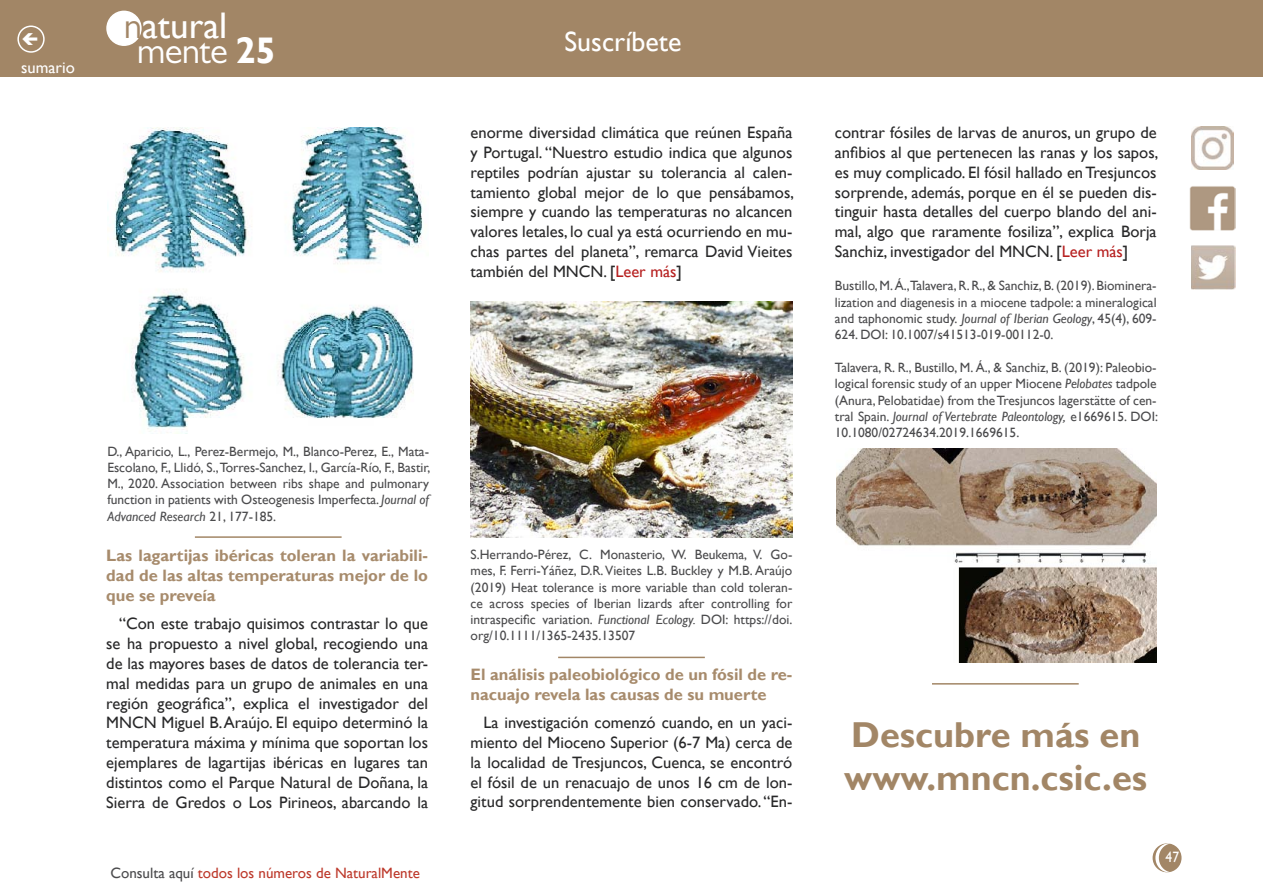
<style>
.page{position:relative;width:1263px;height:893px;background:#fff}
.page>*{position:absolute;margin:0;border:0;box-sizing:border-box;transform-origin:0 0}
.t1{font:37.05px "Gill Sans";color:#fff}
.t2{font:37.05px "Gill Sans MT Pro";letter-spacing:-.02em;color:#fff}
.t3{font:700 36px/43.2px "Gill Sans";color:#a28666}
.t4{font:27.9px "Gill Sans";color:#fff}
.t5{font:16.5px/19.8px "Gill Sans";color:#282829;text-align:justify}
.t6{font:700 16.5px/19.8px "Gill Sans";color:#a78b6c;text-align:justify}
.t7{font:16.5px "Gill Sans";color:#fff}
.t8{font:15px "Gill Sans";color:#bd392b}
.t9{font:15px "Gill Sans";color:#fff;scale:.9 1}
.t10{font:13.5px/16.2px "Gill Sans";color:#4b4b4d;text-align:justify}
.s1{font-family:"Gill Sans MT Pro";color:#a28666}
.s2{font-family:"Gill Sans";font-weight:700}
.s3{font-style:italic}
.s4{color:#4b4b4d}
.s5{color:#b61f1f}
</style>
<div class="page">
<div style="left:1153px;top:844px;width:28px;height:28px;background:#a28666;border-radius:50%"></div>
<div style="left:1152px;top:843px;width:29px;height:29px;border:2px solid #a28666;border-radius:50%"></div>
<div style="left:0;top:0;width:1263px;height:77px;background:#a28666"></div>
<div style="left:107px;top:11px;width:34px;height:34px;background:#fff;border-radius:50%"></div>
<div style="left:106px;top:11px;width:36px;height:35px;border:2px solid #fff;border-radius:50%"></div>
<svg style="left:1155px;top:843px;width:15px;height:29px"></svg>
<div style="left:17px;top:26px;width:28px;height:27px;border:2px solid #fff;border-radius:50%"></div>
<img style="left:1190px;top:186px;width:45px;height:44px">
<img style="left:1191px;top:246px;width:44px;height:44px">
<img style="left:1191px;top:127px;width:42px;height:42px">
<hr style="left:558px;top:657px;width:147px;height:1px;background:#a28666">
<hr style="left:195px;top:536px;width:147px;height:2px;background:#a28666">
<hr style="left:932px;top:683px;width:147px;height:2px;background:#a28666">
<img style="left:107px;top:128px;width:316px;height:305px">
<img style="left:471px;top:302px;width:321px;height:236px">
<img style="left:836px;top:449px;width:321px;height:213px">
<p class="t7" style="left:21px;top:58px;width:55px">sumario</p>
<h1 class="t1" style="left:124px;top:4px;width:105px"><span class="s1">n</span>atural</h1>
<h1 class="t2" style="left:137px;top:29px;width:140px">mente <span class="s2">25</span></h1>
<p class="t10" style="left:107px;top:443px;width:325px">D., Aparicio, L., Perez-Bermejo, M., Blanco-Perez, E., Mata-Escolano, F., Llidó, S., Torres-Sanchez, I., García-Río, F., Bastir, M., 2020. Association between ribs shape and pulmonary function in patients with Osteogenesis Imperfecta. <span class="s3">Journal of Advanced Research</span> 21, 177-185.</p>
<p class="t6" style="left:106px;top:546px;width:323px">Las lagartijas ibéricas toleran la variabili&shy;dad de las altas temperaturas mejor de lo que se preveía</p>
<p class="t5" style="left:106px;top:614px;width:323px;text-indent:13px">“Con este trabajo quisimos contrastar lo que se ha propuesto a nivel global, recogiendo una de las mayores bases de datos de tolerancia ter&shy;mal medidas para un grupo de animales en una región geográfica”, explica el investigador del MNCN Miguel B. Araújo. El equipo determinó la temperatura máxima y mínima que soportan los ejemplares de lagartijas ibéricas en lugares tan distintos como el Parque Natural de Doñana, la Sierra de Gredos o Los Pirineos, abarcando la</p>
<p class="t8" style="left:110px;top:864px;width:311px"><span class="s4">Consulta aquí</span> todos los números de NaturalMente</p>
<h3 class="t4" style="left:564px;top:25px;width:118px">Suscríbete</h3>
<p class="t5" style="left:471px;top:123px;width:325px">enorme diversidad climática que reúnen España y Portugal. “Nuestro estudio indica que algunos reptiles podrían ajustar su tolerancia al calen&shy;tamiento global mejor de lo que pensábamos, siempre y cuando las temperaturas no alcancen valores letales, lo cual ya está ocurriendo en mu&shy;chas partes del planeta”, remarca David Vieites también del MNCN. [<span class="s5">Leer más</span>]</p>
<p class="t5" style="left:835px;top:123px;width:325px">contrar fósiles de larvas de anuros, un grupo de anfibios al que pertenecen las ranas y los sapos, es muy complicado. El fósil hallado en Tresjuncos sorprende, además, porque en él se pueden dis&shy;tinguir hasta detalles del cuerpo blando del ani&shy;mal, algo que raramente fosiliza”, explica Borja Sanchiz, investigador del MNCN. [<span class="s5">Leer más</span>]</p>
<p class="t10" style="left:835px;top:278px;width:323px">Bustillo, M. Á.,Talavera, R. R., &amp; Sanchiz, B. (2019). Biominera&shy;lization and diagenesis in a miocene tadpole: a mineralogical and taphonomic study. <span class="s3">Journal of Iberian Geology</span>, 45(4), 609- 624. DOI: 10.1007/s41513-019-00112-0.</p>
<p class="t10" style="left:835px;top:360px;width:325px">Talavera, R. R., Bustillo, M. Á., &amp; Sanchiz, B. (2019): Paleobio&shy;logical forensic study of an upper Miocene <span class="s3">Pelobates</span> tadpole (Anura, Pelobatidae) from the Tresjuncos lagerstätte of cen&shy;tral Spain. <span class="s3">Journal of Vertebrate Paleontology,</span> e1669615. DOI:<br>10.1080/02724634.2019.1669615.</p>
<p class="t10" style="left:471px;top:547px;width:323px">S.Herrando-Pérez, C. Monasterio, W. Beukema, V. Go&shy;mes, F. Ferri-Yáñez, D.R. Vieites L.B. Buckley y M.B. Araújo (2019) Heat tolerance is more variable than cold toleran&shy;ce across species of Iberian lizards after controlling for intraspecific variation. <span class="s3">Functional Ecology.</span> DOI: https://doi. org/10.1111/1365-2435.13507</p>
<p class="t6" style="left:471px;top:665px;width:323px">El análisis paleobiológico de un fósil de re&shy;nacuajo revela las causas de su muerte</p>
<p class="t5" style="left:471px;top:713px;width:323px;text-indent:13px">La investigación comenzó cuando, en un yaci&shy;miento del Mioceno Superior (6-7 Ma) cerca de la localidad de Tresjuncos, Cuenca, se encontró el fósil de un renacuajo de unos 16 cm de lon&shy;gitud sorprendentemente bien conservado. “En-</p>
<h2 class="t3" style="left:844px;top:714px;width:304px">Descubre más en www.mncn.csic.es</h2>
<p class="t9" style="left:1165px;top:849px;width:16px">47</p>
</div>
